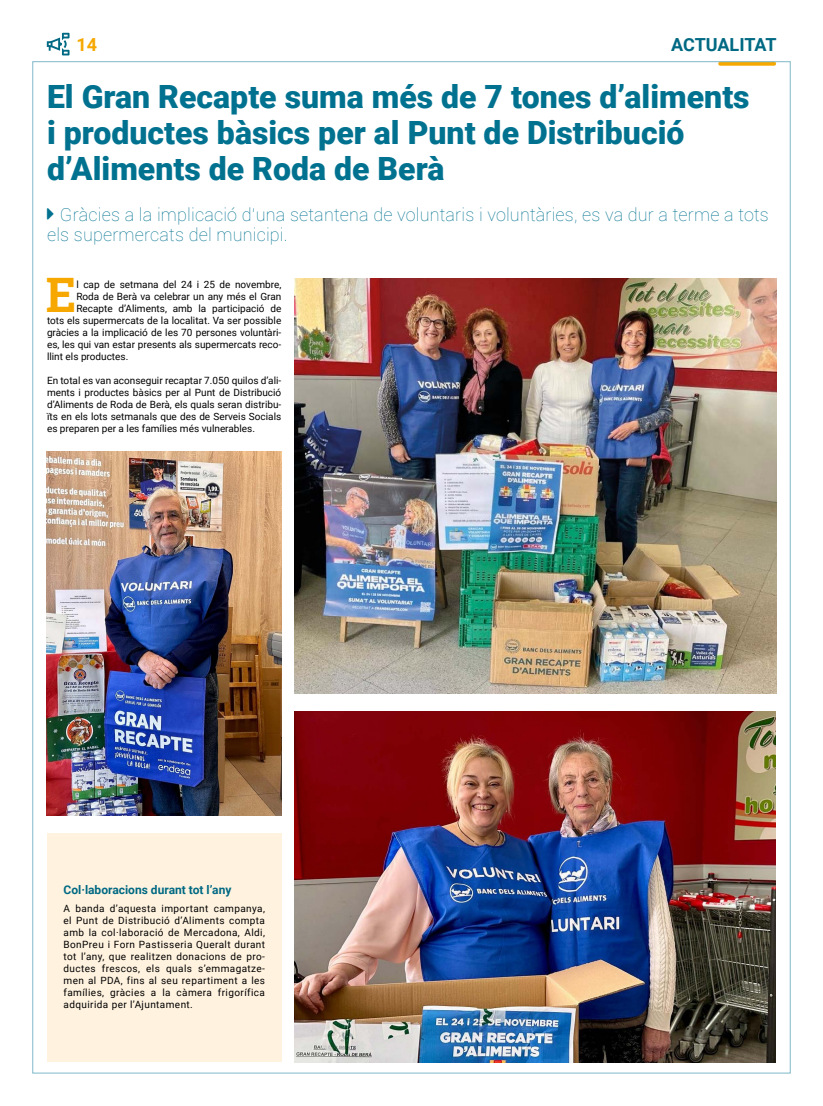
<style>
.page{position:relative;width:823px;height:1106px;background:#fff}
.page>*{position:absolute;margin:0;border:0;box-sizing:border-box;transform-origin:0 0}
._1º_parrafo_TEXTO_CORRIDO{font:700 48px "Roboto Slab";color:#f6a800}
.TITULO{font:900 32px/36px "Roboto";color:#007290}
.SUBTITULO{font:100 18px/20px "Roboto";letter-spacing:.01em;color:#007290}
.t1{font:700 18px "Roboto";letter-spacing:-.01em;color:#006983}
.t2{font:700 18px "Roboto";color:#f6a800}
.TITULO_TEXTO_NEGRITA{font:700 12px "Roboto";color:#006983}
.TEXTO_CORRIDO{font:10px/12px "Roboto";letter-spacing:.01em;color:#000;text-align:justify}
._1º_parrafo_TEXTO_CORRIDO-2{font:10px "Roboto";color:#000}
</style>
<div class="page">
<svg style="left:719px;top:64px;width:54px;height:2px"></svg>
<svg style="left:47px;top:33px;width:22px;height:22px"></svg>
<div style="left:47px;top:833px;width:234px;height:229px;background:#fff3e0"></div>
<img style="left:294px;top:278px;width:481px;height:415px">
<img style="left:47px;top:452px;width:234px;height:363px">
<img style="left:294px;top:711px;width:481px;height:351px">
<h3 class="t2" style="left:77px;top:32px;width:22px">14</h3>
<h3 class="t1" style="left:670px;top:32px;width:107px">ACTUALITAT</h3>
<p class="TITULO" style="left:47px;top:77px;width:703px">El Gran Recapte suma més de 7 tones d’aliments i productes bàsics per al Punt de Distribució d’Aliments de Roda de Berà</p>
<p class="SUBTITULO" style="left:47px;top:204px;width:723px;text-indent:13px">Gràcies a la implicació d’una setantena de voluntaris i voluntàries, es va dur a terme a tots els supermercats del municipi.</p>
<p class="_1º_parrafo_TEXTO_CORRIDO" style="left:46px;top:262px;width:32px">E</p>
<p class="_1º_parrafo_TEXTO_CORRIDO-2" style="left:76px;top:277px;width:206px">l cap de setmana del 24 i 25 de novembre,</p>
<p class="_1º_parrafo_TEXTO_CORRIDO-2" style="left:76px;top:289px;width:206px">Roda de Berà va celebrar un any més el Gran</p>
<p class="_1º_parrafo_TEXTO_CORRIDO-2" style="left:76px;top:301px;width:206px">Recapte d’Aliments, amb la participació de</p>
<p class="_1º_parrafo_TEXTO_CORRIDO-2" style="left:47px;top:313px;width:236px">tots els supermercats de la localitat. Va ser possible</p>
<p class="_1º_parrafo_TEXTO_CORRIDO-2" style="left:47px;top:325px;width:236px">gràcies a la implicació de les 70 persones voluntàri-</p>
<p class="_1º_parrafo_TEXTO_CORRIDO-2" style="left:47px;top:337px;width:236px">es, les qui van estar presents als supermercats reco-</p>
<p class="_1º_parrafo_TEXTO_CORRIDO-2" style="left:47px;top:349px;width:83px">llint els productes.</p>
<p class="TEXTO_CORRIDO" style="left:47px;top:374px;width:236px">En total es van aconseguir recaptar 7.050 quilos d’ali&shy;ments i productes bàsics per al Punt de Distribució d’Aliments de Roda de Berà, els quals seran distribu&shy;ïts en els lots setmanals que des de Serveis Socials es preparen per a les famílies més vulnerables.</p>
<p class="TITULO_TEXTO_NEGRITA" style="left:63px;top:881px;width:169px">Col·laboracions durant tot l’any</p>
<p class="TEXTO_CORRIDO" style="left:63px;top:902px;width:203px">A banda d’aquesta important campanya, el Punt de Distribució d’Aliments compta amb la col·laboració de Mercadona, Aldi, BonPreu i Forn Pastisseria Queralt durant tot l’any, que realitzen donacions de pro&shy;ductes frescos, els quals s’emmagatze&shy;men al PDA, fins al seu repartiment a les famílies, gràcies a la càmera frigorífica adquirida per l’Ajuntament.</p>
</div>
